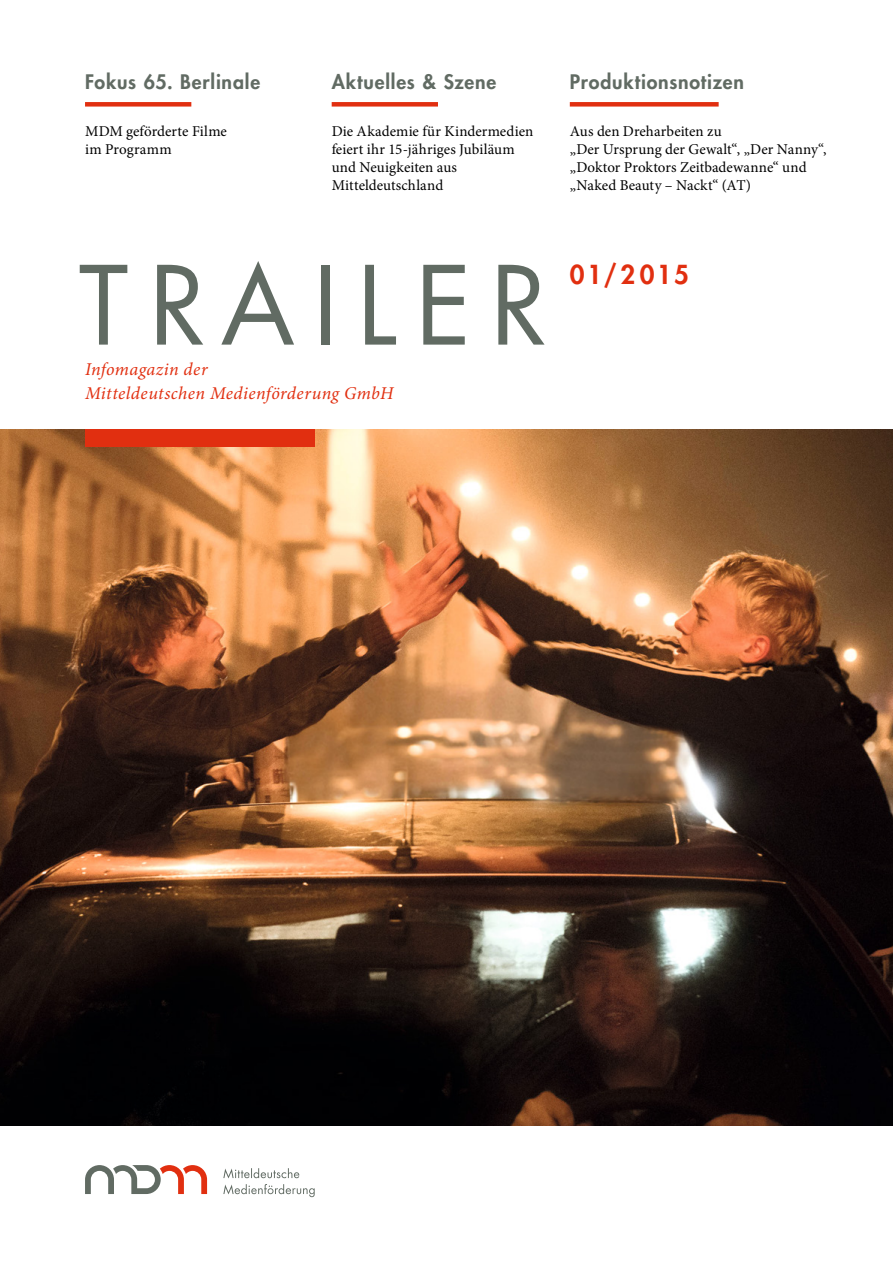
<style>
.page{position:relative;width:893px;height:1263px;background:#fff}
.page>*{position:absolute;margin:0;border:0;box-sizing:border-box;transform-origin:0 0}
.t1{font:105.9px "Futura Std";letter-spacing:.175em;color:#616b63}
.t2{font:800 25.5px "Futura Std";letter-spacing:.1em;color:#e12f10}
.t3{font:800 19.5px "Futura Std";letter-spacing:.045em;color:#616b63}
.t4{font:italic 18px/24px "Minion Pro";letter-spacing:.02em;color:#e12f10}
.t5{font:15px/18px "Minion Pro";letter-spacing:.005em;color:#000}
</style>
<div class="page">
<img style="left:0;top:429px;width:893px;height:697px">
<div style="left:85px;top:429px;width:230px;height:17px;background:#e12f10"></div>
<svg style="left:85px;top:1165px;width:122px;height:29px"></svg>
<svg style="left:223px;top:1168px;width:92px;height:29px"></svg>
<div style="left:85px;top:102px;width:106px;height:5px;background:#e12f10"></div>
<div style="left:332px;top:102px;width:106px;height:5px;background:#e12f10"></div>
<div style="left:570px;top:102px;width:149px;height:5px;background:#e12f10"></div>
<h3 class="t3" style="left:85px;top:70px;width:177px">Fokus 65. Berlinale</h3>
<p class="t5" style="left:85px;top:122px;width:143px">MDM geförderte Filme im Programm</p>
<h3 class="t3" style="left:332px;top:70px;width:166px">Aktuelles &amp; Szene</h3>
<p class="t5" style="left:332px;top:122px;width:203px">Die Akademie für Kindermedien feiert ihr 15-jähriges Jubiläum und Neuigkeiten aus<br>Mitteldeutschland</p>
<h3 class="t3" style="left:570px;top:70px;width:176px">Produktionsnotizen</h3>
<p class="t5" style="left:570px;top:122px;width:258px">Aus den Dreharbeiten zu<br>„Der Ursprung der Gewalt“, „Der Nanny“, „Doktor Proktors Zeitbadewanne“ und „Naked Beauty – Nackt“ (AT)</p>
<h1 class="t1" style="left:79px;top:238px;width:471px">TRAILER</h1>
<p class="t4" style="left:85px;top:357px;width:310px">Infomagazin der<br>Mitteldeutschen Medienförderung GmbH</p>
<h2 class="t2" style="left:570px;top:259px;width:121px">01/2015</h2>
</div>
